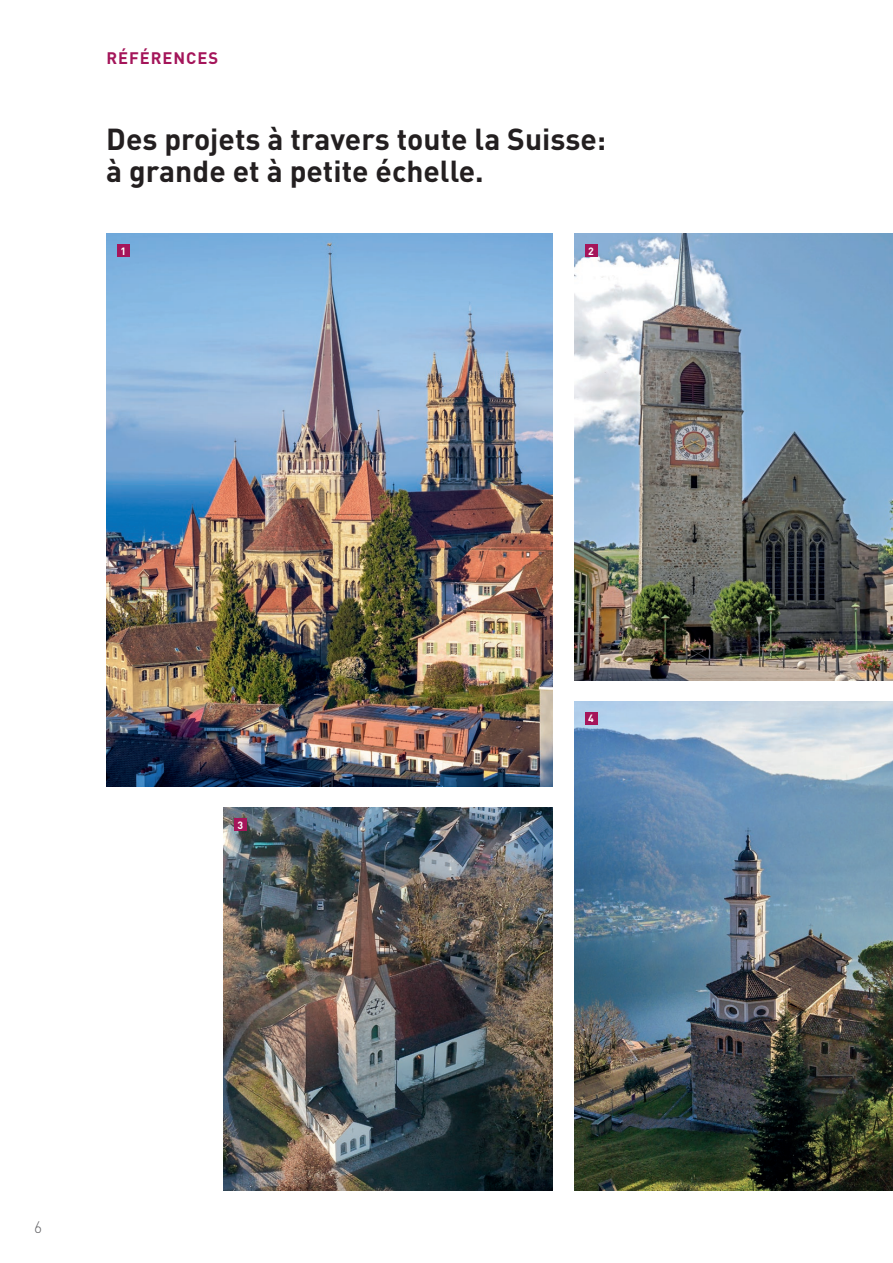
<style>
.page{position:relative;width:893px;height:1263px;background:#fff}
.page>*{position:absolute;margin:0;border:0;box-sizing:border-box;transform-origin:0 0}
.t1{font:700 30px/32px "DIN Pro";color:#231f20}
.t2{font:700 16.5px "DIN Pro";letter-spacing:.06em;color:#a4155a}
.t3{font:300 16.5px "DIN Pro";color:#636366;scale:.94 1}
.t4{font:700 10.5px "DIN Pro";color:#fff}
</style>
<div class="page">
<img style="left:106px;top:234px;width:447px;height:552px">
<img style="left:574px;top:234px;width:319px;height:446px">
<img style="left:574px;top:702px;width:319px;height:489px">
<img style="left:223px;top:808px;width:330px;height:383px">
<div style="left:234px;top:819px;width:13px;height:12px;background:#a5155a"></div>
<div style="left:117px;top:244px;width:13px;height:13px;background:#a5155a"></div>
<div style="left:585px;top:244px;width:12px;height:13px;background:#a5155a"></div>
<div style="left:585px;top:712px;width:12px;height:13px;background:#a5155a"></div>
<p class="t2" style="left:106px;top:47px;width:113px">RÉFÉRENCES</p>
<p class="t1" style="left:106px;top:122px;width:501px">Des projets à travers toute la Suisse: à grande et à petite échelle.</p>
<p class="t4" style="left:120px;top:244px;width:7px">1</p>
<p class="t4" style="left:588px;top:244px;width:7px">2</p>
<p class="t3" style="left:34px;top:1216px;width:10px">6</p>
<p class="t4" style="left:237px;top:818px;width:7px">3</p>
<p class="t4" style="left:588px;top:711px;width:7px">4</p>
</div>
